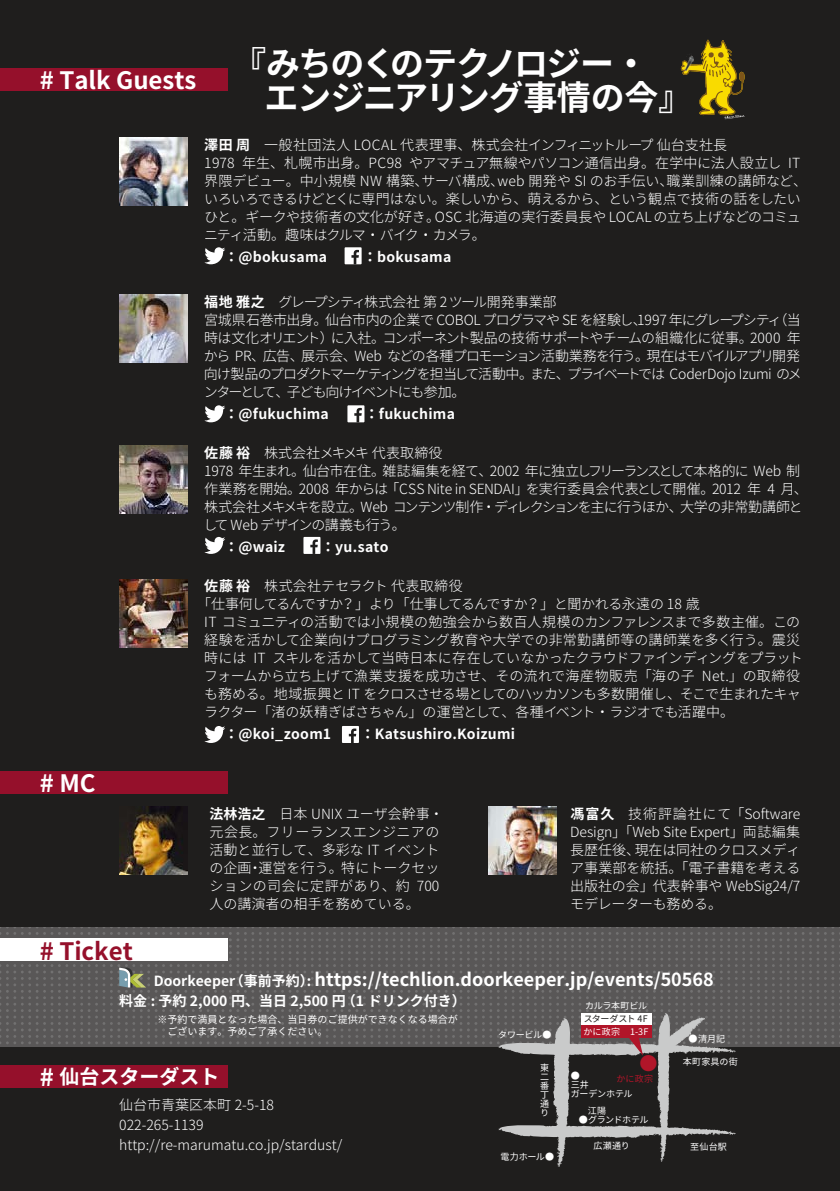
<style>
.page{position:relative;width:840px;height:1191px;background:#fff}
.page>*{position:absolute;margin:0;border:0;box-sizing:border-box;transform-origin:0 0}
.t1{font:700 34px/34px "Noto Sans CJ Kjp";letter-spacing:-.045em;color:#fff}
.t2{font:700 24px "Noto Sans CJ Kjp";color:#fff}
.t3{font:700 24px "Noto Sans CJ Kjp";color:#95102b}
.t4{font:700 20px "Noto Sans CJ Kjp";color:#fff}
.t5{font:700 18px "Noto Sans CJ Kjp";color:#fff}
.t6{font:18px "Noto Sans CJ Kjp";color:#b11529}
.t7{font:300 14px/18px "Noto Sans CJ Kjp";letter-spacing:-.01em;color:#fff}
.t8{font:700 14px "Noto Sans CJ Kjp";letter-spacing:.02em;color:#fff}
.t9{font:300 14px/18px "Noto Sans CJ Kjp";letter-spacing:-.05em;color:#fff}
.t10{font:300 14px "Noto Sans CJ Kjp";letter-spacing:-.03em;color:#fff}
.t11{font:300 14px "Noto Sans CJ Kjp";letter-spacing:-.04em;color:#fff}
.t12{font:300 14px "Noto Sans CJ Kjp";letter-spacing:.01em;color:#fff}
.t13{font:300 14px/18px "Noto Sans CJ Kjp";letter-spacing:-.09em;color:#fff}
.t14{font:300 14px "Noto Sans CJ Kjp";letter-spacing:.015em;color:#fff}
.t15{font:300 14px/18px "Noto Sans CJ Kjp";letter-spacing:-.035em;color:#fff}
.t16{font:700 14px "Noto Sans CJ Kjp";color:#fff}
.t17{font:300 14px "Noto Sans CJ Kjp";letter-spacing:-.045em;color:#fff}
.t18{font:300 14px "Noto Sans CJ Kjp";letter-spacing:-.07em;color:#fff}
.t19{font:300 14px "Noto Sans CJ Kjp";letter-spacing:-.085em;color:#fff}
.t20{font:300 14px "Noto Sans CJ Kjp";letter-spacing:.02em;color:#fff}
.t21{font:300 14px "Noto Sans CJ Kjp";letter-spacing:-.1em;color:#fff}
.t22{font:300 14px "Noto Sans CJ Kjp";letter-spacing:-.06em;color:#fff}
.t23{font:10px/12px "Noto Sans CJ Kjp";color:#fff}
.t24{font:9px/9px "Noto Sans CJ Kjp";letter-spacing:-.015em;color:#fff}
.t25{font:9px "Noto Sans CJ Kjp";letter-spacing:-.05em;color:#1f1e1d}
.t26{font:9px "Noto Sans CJ Kjp";letter-spacing:-.055em;color:#fff}
.t27{font:9px "Noto Sans CJ Kjp";color:#b11529}
.s1{font-weight:700}
</style>
<div class="page">
<div style="left:0;top:0;width:839px;height:1191px;background:#1f1e1d"></div>
<svg style="left:0;top:927px;width:839px;height:119px;background:#5c5a5a"></svg>
<svg style="left:696px;top:40px;width:48px;height:79px"></svg>
<img style="left:680px;top:55px;width:16px;height:20px">
<img style="left:119px;top:806px;width:68px;height:68px">
<svg style="left:119px;top:967px;width:27px;height:20px"></svg>
<svg style="left:204px;top:405px;width:21px;height:17px"></svg>
<svg style="left:204px;top:726px;width:21px;height:17px"></svg>
<div style="left:0;top:68px;width:227px;height:23px;background:#95102b"></div>
<div style="left:0;top:1064px;width:227px;height:23px;background:#95102b"></div>
<div style="left:0;top:938px;width:227px;height:23px;background:#fff"></div>
<div style="left:0;top:771px;width:227px;height:23px;background:#95102b"></div>
<img style="left:488px;top:806px;width:68px;height:68px">
<svg style="left:204px;top:247px;width:21px;height:17px"></svg>
<div style="left:344px;top:247px;width:17px;height:17px;background:#fff"></div>
<svg style="left:351px;top:250px;width:8px;height:14px"></svg>
<div style="left:347px;top:405px;width:17px;height:17px;background:#fff"></div>
<svg style="left:354px;top:408px;width:7px;height:14px"></svg>
<svg style="left:204px;top:537px;width:21px;height:17px"></svg>
<div style="left:303px;top:537px;width:17px;height:17px;background:#fff"></div>
<svg style="left:310px;top:539px;width:7px;height:15px"></svg>
<div style="left:342px;top:726px;width:17px;height:17px;background:#fff"></div>
<svg style="left:348px;top:728px;width:8px;height:15px"></svg>
<div style="left:581px;top:1012px;width:70px;height:13px;background:#595757"></div>
<svg style="left:498px;top:1013px;width:237px;height:154px"></svg>
<img style="left:119px;top:138px;width:68px;height:68px">
<img style="left:119px;top:295px;width:68px;height:68px">
<img style="left:119px;top:445px;width:68px;height:68px">
<img style="left:119px;top:579px;width:68px;height:69px">
<h2 class="t2" style="left:40px;top:67px;width:158px"># Talk Guests</h2>
<h1 class="t1" style="left:264px;top:47px;width:429px;text-indent:-32px">『みちのくのテクノロジー・<br>エンジニアリング事情の今『</h1>
<p class="t14" style="left:204px;top:137px;width:524px"><span class="s1">澤田周　</span>一般社団法人 LOCAL 代表理事、株式会社インフィニットループ仙台支社長</p>
<p class="t7" style="left:204px;top:154px;width:32px">1978</p>
<p class="t20" style="left:242px;top:155px;width:161px">年生、札幌市出身。PC98</p>
<p class="t7" style="left:409px;top:154px;width:374px">やアマチュア無線やパソコン通信出身。在学中に法人設立し</p>
<p class="t7" style="left:787px;top:154px;width:14px">IT</p>
<p class="t7" style="left:204px;top:172px;width:225px">界隈デビュー。中小規模 NW 構築、</p>
<p class="t10" style="left:204px;top:191px;width:597px">いろいろできるけどとくに専門はない。楽しいから、萌えるから、という観点で技術の話をしたい</p>
<p class="t7" style="left:434px;top:208px;width:367px">OSC 北海道の実行委員長や LOCAL の立ち上げなどのコミュ</p>
<p class="t12" style="left:666px;top:173px;width:142px">職業訓練の講師など、</p>
<p class="t7" style="left:421px;top:172px;width:84px">サーバ構成、</p>
<p class="t12" style="left:497px;top:173px;width:177px">web 開発や SI のお手伝い、</p>
<p class="t15" style="left:204px;top:208px;width:283px">ひと。ギークや技術者の文化が好き。<br>ニティ活動。趣味はクルマ・バイク・カメラ。</p>
<p class="t8" style="left:363px;top:249px;width:90px">：bokusama</p>
<p class="t8" style="left:204px;top:249px;width:124px">　：@bokusama</p>
<p class="t17" style="left:204px;top:294px;width:353px"><span class="s1">福地雅之　</span>グレープシティ株式会社第 2 ツール開発事業部</p>
<p class="t7" style="left:773px;top:311px;width:29px">（当</p>
<p class="t7" style="left:204px;top:311px;width:125px">宮城県石巻市出身。</p>
<p class="t9" style="left:325px;top:311px;width:458px">仙台市内の企業で COBOL プログラマや SE を経験し 1997 年にグレープシティ</p>
<p class="t7" style="left:632px;top:311px;width:15px">、</p>
<p class="t22" style="left:204px;top:330px;width:131px">時は文化オリエント）</p>
<p class="t7" style="left:330px;top:329px;width:56px">に入社。</p>
<p class="t11" style="left:382px;top:330px;width:371px">コンポーネント製品の技術サポートやチームの組織化に従事。</p>
<p class="t7" style="left:749px;top:329px;width:52px">2000 年</p>
<p class="t9" style="left:354px;top:347px;width:296px">Web などの各種プロモーション活動業務を行う。</p>
<p class="t7" style="left:263px;top:347px;width:42px">広告、</p>
<p class="t21" style="left:646px;top:348px;width:155px">現在はモバイルアプリ開発</p>
<p class="t7" style="left:301px;top:347px;width:57px">展示会、</p>
<p class="t7" style="left:204px;top:347px;width:63px">から PR、</p>
<p class="t13" style="left:287px;top:365px;width:247px;text-indent:-83px">向け製品のプロダクトマーケティングを担当して活動中。子ども向けイベントにも参加。</p>
<p class="t7" style="left:204px;top:383px;width:87px">ンターとして、</p>
<p class="t8" style="left:204px;top:406px;width:126px">　：@fukuchima</p>
<p class="t8" style="left:364px;top:406px;width:91px">：fukuchima</p>
<p class="t7" style="left:530px;top:365px;width:41px">また、</p>
<p class="t10" style="left:566px;top:366px;width:236px">プライベートでは CoderDojo Izumi のメ</p>
<p class="t7" style="left:204px;top:444px;width:240px"><span class="s1">佐藤裕　</span>株式会社メキメキ代表取締役</p>
<p class="t18" style="left:489px;top:463px;width:311px">2002 年に独立しフリーランスとして本格的に Web 制</p>
<p class="t7" style="left:302px;top:462px;width:84px">仙台市在住。</p>
<p class="t7" style="left:382px;top:462px;width:111px">雑誌編集を経て、</p>
<p class="t10" style="left:204px;top:463px;width:102px">1978 年生まれ。</p>
<p class="t7" style="left:385px;top:480px;width:144px">「CSS Nite in SENDAI」</p>
<p class="t7" style="left:298px;top:480px;width:91px">2008 年からは</p>
<p class="t7" style="left:204px;top:480px;width:99px">作業務を開始。</p>
<p class="t7" style="left:711px;top:480px;width:50px">2012 年</p>
<p class="t12" style="left:525px;top:481px;width:190px">を実行委員会代表として開催。</p>
<p class="t7" style="left:767px;top:480px;width:42px">4 月、</p>
<p class="t19" style="left:360px;top:499px;width:323px">Web コンテンツ制作・ディレクションを主に行うほか、</p>
<p class="t7" style="left:679px;top:498px;width:124px">大学の非常勤講師と</p>
<p class="t9" style="left:203px;top:498px;width:204px">株式会社メキメキを設立。<br>して Web デザインの講義も行う。</p>
<p class="t8" style="left:321px;top:539px;width:69px">：yu.sato</p>
<p class="t8" style="left:204px;top:539px;width:82px">　：@waiz</p>
<p class="t12" style="left:204px;top:578px;width:260px"><span class="s1">佐藤裕　</span>株式会社テセラクト代表取締役</p>
<p class="t11" style="left:197px;top:596px;width:503px">「仕事何してるんですか？」より「仕事してるんですか？」と聞かれる永遠の 18 歳</p>
<p class="t7" style="left:204px;top:613px;width:597px">IT コミュニティの活動では小規模の勉強会から数百人規模のカンファレンスまで多数主催。この</p>
<p class="t7" style="left:204px;top:631px;width:597px">経験を活かして企業向けプログラミング教育や大学での非常勤講師等の講師業を多く行う。震災</p>
<p class="t7" style="left:272px;top:649px;width:531px">スキルを活かして当時日本に存在していなかったクラウドファインディングをプラット</p>
<p class="t7" style="left:204px;top:649px;width:44px">時には</p>
<p class="t7" style="left:253px;top:649px;width:14px">IT</p>
<p class="t7" style="left:204px;top:667px;width:597px">フォームから立ち上げて漁業支援を成功させ、その流れで海産物販売「海の子<br>も務める。地域振興と IT をクロスさせる場としてのハッカソンも多数開催し、そこで生まれたキャラクター「渚の妖精ぎばさちゃん」の運営として、各種イベント・ラジオでも活躍中。</p>
<p class="t8" style="left:360px;top:726px;width:156px">：Katsushiro.Koizumi</p>
<p class="t7" style="left:701px;top:667px;width:100px">Net 」. の取締役</p>
<p class="t8" style="left:204px;top:726px;width:128px">　：@koi_zoom1</p>
<h2 class="t2" style="left:40px;top:770px;width:57px">#MC</h2>
<h2 class="t3" style="left:40px;top:937px;width:95px"># Ticket</h2>
<p class="t7" style="left:209px;top:805px;width:235px;text-align:right"><span class="s1">法林浩之　</span>日本 UNIX ユーザ会幹事・元会長。フリーランスエンジニアの活動と並行して、多彩な IT イベント運営を行う。特にトークセッ</p>
<p class="t7" style="left:209px;top:859px;width:43px">の企画</p>
<p class="t7" style="left:248px;top:859px;width:16px">・</p>
<p class="t7" style="left:209px;top:877px;width:211px">ションの司会に定評があり、約人の講演者の相手を務めている。</p>
<p class="t7" style="left:416px;top:877px;width:24px">700</p>
<p class="t7" style="left:570px;top:805px;width:231px;text-align:right"><span class="s1">馮富久　</span>技術評論社にて「Software<br>Design」「Web Site Expert」両誌編集現在は同社のクロスメディ</p>
<p class="t7" style="left:570px;top:841px;width:231px">長歴任後、<br>ア事業部を統括。「電子書籍を考える出版社の会」代表幹事や WebSig24/7モデレーターも務める。</p>
<p class="t5" style="left:314px;top:969px;width:400px">https://techlion.doorkeeper.jp/events/50568</p>
<p class="t8" style="left:230px;top:972px;width:85px">（事前予約 :）</p>
<p class="t16" style="left:154px;top:972px;width:83px">Doorkeeper</p>
<p class="t8" style="left:342px;top:993px;width:125px">（1 ドリンク付き(</p>
<p class="t16" style="left:119px;top:993px;width:228px">料金 : 予約 2,000 円、当日 2,500 円</p>
<p class="t23" style="left:167px;top:1013px;width:292px;text-indent:-10px">※予約で満員となった場合、当日券のご提供ができなくなる場合がございます。予めご了承ください。</p>
<h3 class="t4" style="left:59px;top:1065px;width:162px">仙台スターダスト</h3>
<h2 class="t2" style="left:40px;top:1063px;width:16px">#</h2>
<p class="t7" style="left:119px;top:1095px;width:224px;line-height:20px">仙台市青葉区本町 2-5-18<br>022-265-1139 http://re-marumatu.co j p. /stardust/</p>
<p class="t24" style="left:498px;top:1030px;width:55px">タワービル●</p>
<p class="t24" style="left:540px;top:1063px;width:10px;text-align:justify">東二番丁通り</p>
<p class="t24" style="left:500px;top:1152px;width:55px">電力ホール●</p>
<p class="t24" style="left:585px;top:1001px;width:63px">カルラ本町ビル</p>
<p class="t25" style="left:583px;top:1013px;width:66px">スターダスト F4</p>
<p class="t24" style="left:629px;top:1027px;width:20px">1-3F</p>
<p class="t24" style="left:583px;top:1027px;width:38px">かに政宗</p>
<p class="t6" style="left:639px;top:1053px;width:20px">●</p>
<p class="t24" style="left:570px;top:1071px;width:63px">●<br>三井<br>ガーデンホテル</p>
<p class="t27" style="left:616px;top:1073px;width:38px">かに政宗</p>
<p class="t24" style="left:578px;top:1106px;width:29px">　江陽</p>
<p class="t26" style="left:578px;top:1114px;width:71px">●グランドホテル</p>
<p class="t24" style="left:593px;top:1141px;width:38px">広瀬通り</p>
<p class="t24" style="left:688px;top:1034px;width:38px">●清月記</p>
<p class="t24" style="left:682px;top:1057px;width:57px">本町家具の街</p>
<p class="t24" style="left:689px;top:1142px;width:38px">至仙台駅</p>
</div>
